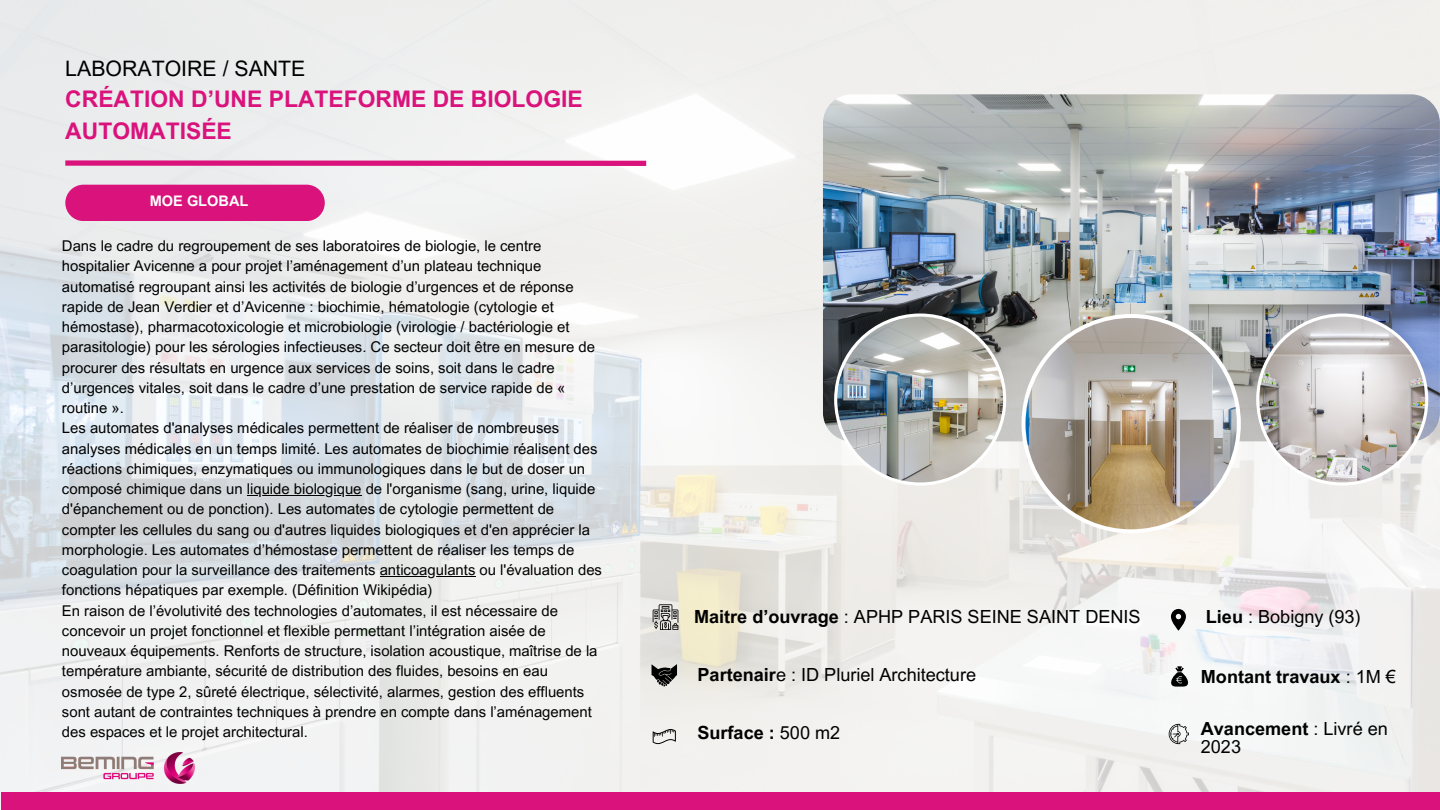
<style>
.page{position:relative;width:1440px;height:810px;background:#fff}
.page>*{position:absolute;margin:0;border:0;box-sizing:border-box;transform-origin:0 0}
.t1{font:700 22.9px/31.5px "Arial MT Pro";color:#da127c}
.t2{font:21.3px "Arial MT Pro";color:#000}
.t3{font:18.1px/18px "Arial MT Pro";color:#000}
.t4{font:700 18.1px "Arial MT Pro";color:#000}
.t5{font:14.9px/20.2px "Arial MT Pro";color:#000}
.t6{font:700 14.5px "Arial MT Pro";color:#fff}
.s1{font-weight:700}
.s2{font-weight:400}
</style>
<div class="page">
<img style="left:0;top:0;width:1440px;height:810px">
<div style="left:65px;top:160px;width:581px;height:6px;background:#da127c"></div>
<div style="left:1px;top:792px;width:1439px;height:18px;background:#da127c"></div>
<img style="left:62px;top:753px;width:133px;height:31px">
<svg style="left:653px;top:604px;width:25px;height:26px"></svg>
<svg style="left:1171px;top:609px;width:15px;height:22px"></svg>
<svg style="left:652px;top:664px;width:25px;height:23px"></svg>
<svg style="left:1171px;top:666px;width:17px;height:21px"></svg>
<svg style="left:653px;top:729px;width:23px;height:15px"></svg>
<svg style="left:1169px;top:724px;width:20px;height:20px"></svg>
<div style="left:65px;top:185px;width:260px;height:36px;background:#da127c;border-radius:18px"></div>
<img style="left:823px;top:94px;width:617px;height:347px;border-radius:29px">
<svg style="left:1022px;top:314px;width:219px;height:219px"></svg>
<img style="left:834px;top:313px;width:172px;height:173px">
<svg style="left:1256px;top:313px;width:172px;height:173px"></svg>
<hr style="left:247px;top:495px;width:115px;height:1px;background:#000">
<hr style="left:380px;top:576px;width:95px;height:1px;background:#000">
<p class="t2" style="left:65px;top:60px;width:242px">LABORATOIRE / SANTE</p>
<p class="t1" style="left:65px;top:86px;width:519px">CRÉATION D’UNE PLATEFORME DE BIOLOGIE<br>AUTOMATISÉE</p>
<h3 class="t6" style="left:150px;top:195px;width:100px">MOE GLOBAL</h3>
<h4 class="t5" style="left:62px;top:238px;width:535px">Dans le cadre du regroupement de ses laboratoires de biologie, le centre hospitalier Avicenne a pour projet l’aménagement d’un plateau technique automatisé regroupant ainsi les activités de biologie d’urgences et de réponse rapide de Jean Verdier et d’Avicenne : biochimie, hématologie (cytologie et hémostase), pharmacotoxicologie et microbiologie (virologie / bactériologie et parasitologie) pour les sérologies infectieuses. Ce secteur doit être en mesure de procurer des résultats en urgence aux services de soins, soit dans le cadre d’urgences vitales, soit dans le cadre d’une prestation de service rapide de « routine ».</h4>
<p class="t5" style="left:62px;top:420px;width:537px">Les automates d'analyses médicales permettent de réaliser de nombreuses analyses médicales en un temps limité. Les automates de biochimie réalisent des réactions chimiques, enzymatiques ou immunologiques dans le but de doser un composé chimique dans un liquide biologique de l'organisme (sang, urine, liquide</p>
<p class="t5" style="left:62px;top:501px;width:542px">d'épanchement ou de ponction). Les automates de cytologie permettent de compter les cellules du sang ou d'autres liquides biologiques et d'en apprécier la morphologie. Les automates d’hémostase permettent de réaliser les temps de coagulation pour la surveillance des traitements anticoagulants ou l'évaluation des</p>
<p class="t5" style="left:62px;top:582px;width:537px">fonctions hépatiques par exemple. (Définition Wikipédia)<br>En raison de l’évolutivité des technologies d’automates, il est nécessaire de concevoir un projet fonctionnel et flexible permettant l’intégration aisée de nouveaux équipements. Renforts de structure, isolation acoustique, maîtrise de la température ambiante, sécurité de distribution des fluides, besoins en eau osmosée de type 2, sûreté électrique, sélectivité, alarmes, gestion des effluents sont autant de contraintes techniques à prendre en compte dans l’aménagement des espaces et le projet architectural.</p>
<p class="t3" style="left:694px;top:610px;width:448px"><span class="s1">Maitre d’ouvrage</span> : APHP PARIS SEINE SAINT DENIS</p>
<p class="t3" style="left:1206px;top:610px;width:156px"><span class="s1">Lieu</span> : Bobigny (93)</p>
<h3 class="t3" style="left:698px;top:668px;width:280px"><span class="s1">Partenair</span>e : ID Pluriel Architecture</h3>
<h3 class="t4" style="left:1201px;top:669px;width:197px">Montant travaux <span class="s2">: 1M €</span></h3>
<p class="t4" style="left:697px;top:726px;width:144px">Surface : <span class="s2">500 m2</span></p>
<p class="t3" style="left:1201px;top:722px;width:189px"><span class="s1">Avancement</span> : Livré en<br>2023</p>
</div>
